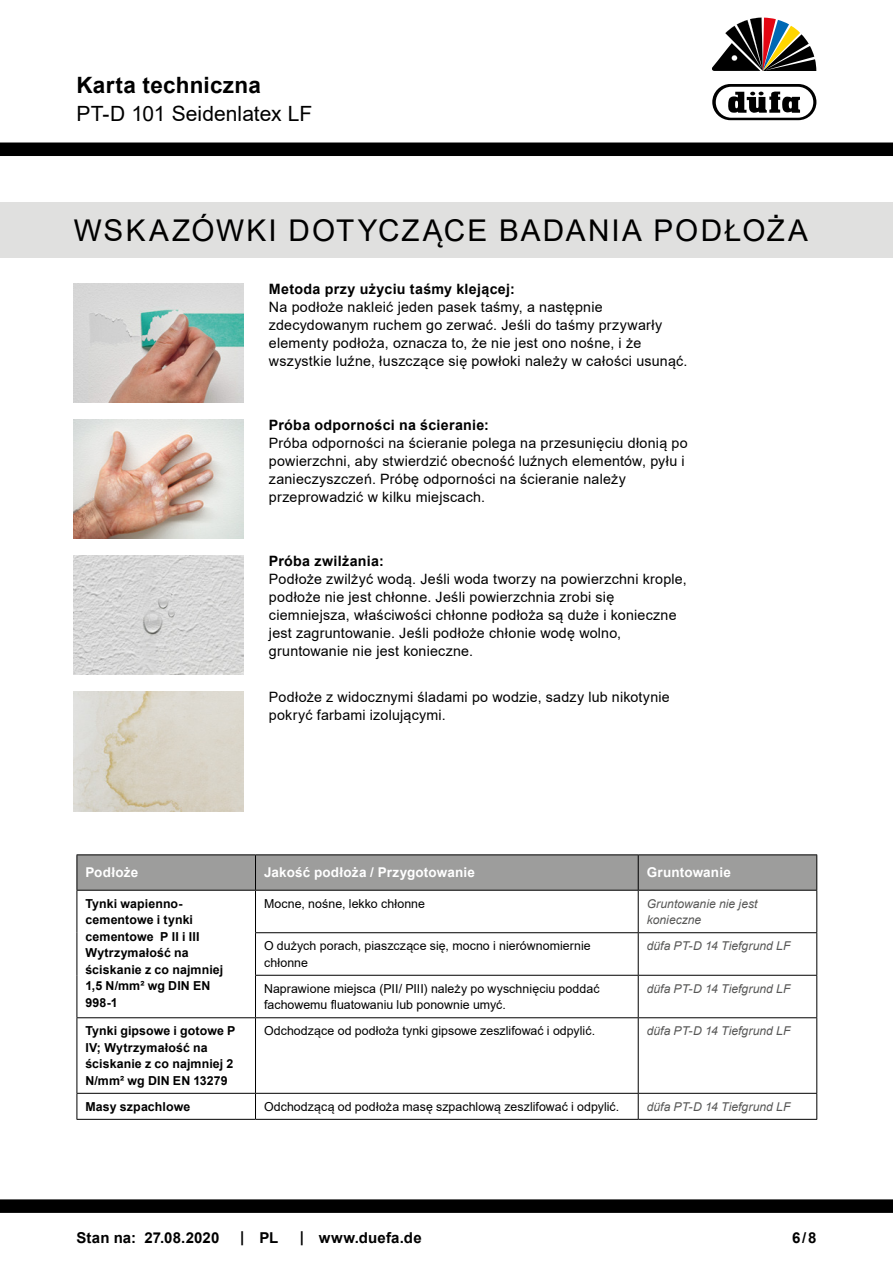
<style>
.page{position:relative;width:893px;height:1263px;background:#fff}
.page>*{position:absolute;margin:0;border:0;box-sizing:border-box;transform-origin:0 0}
.CB_AF_Kapitel_Uebers{font:30px "Arial";letter-spacing:.07em;color:#000}
.CB_AF_Kopf_TM{font:700 22.5px "Arial";letter-spacing:.01em;color:#000}
.CB_AF_Kopf_Produktna{font:21px "Arial";color:#000}
.CB_AF_Fuß_Stand_link{font:700 15px "Arial";letter-spacing:.01em;color:#000}
.CB_AF_Text_Standard{font:14.25px/18px "Arial";letter-spacing:.015em;color:#000}
.CB_AF_Tab_Kopfzeile{font:700 13.5px "Arial";letter-spacing:.015em;color:#fff}
.CB_AF_Tab_Text_Mitte{font:12.3px/16.5px "Arial";letter-spacing:.005em;color:#000}
.CB_AF_Tab_Text_Links{font:700 12.3px/16.5px "Arial";letter-spacing:.01em;color:#000}
.CB_AF_Tab_Text_Recht{font:italic 12.15px/16.5px "Arial";letter-spacing:.005em;color:#575756}
.s1{font-weight:700}
</style>
<div class="page">
<div style="left:0;top:143px;width:893px;height:13px;background:#000"></div>
<div style="left:0;top:1199px;width:893px;height:14px;background:#000"></div>
<svg style="left:712px;top:84px;width:104px;height:36px"></svg>
<svg style="left:712px;top:17px;width:104px;height:54px"></svg>
<div style="left:78px;top:855px;width:738px;height:35px;background:#9d9d9c"></div>
<hr style="left:77px;top:855px;width:1px;height:35px;background:#000">
<hr style="left:77px;top:854px;width:178px;height:1px;background:#000">
<hr style="left:77px;top:890px;width:178px;height:1px;background:#000">
<hr style="left:255px;top:855px;width:1px;height:35px;background:#000">
<hr style="left:255px;top:854px;width:383px;height:1px;background:#000">
<hr style="left:255px;top:890px;width:383px;height:1px;background:#000">
<hr style="left:638px;top:855px;width:1px;height:35px;background:#000">
<hr style="left:638px;top:854px;width:179px;height:1px;background:#000">
<hr style="left:816px;top:855px;width:1px;height:35px;background:#000">
<hr style="left:638px;top:890px;width:179px;height:1px;background:#000">
<hr style="left:77px;top:890px;width:1px;height:43px;background:#000">
<hr style="left:77px;top:933px;width:1px;height:42px;background:#000">
<hr style="left:77px;top:975px;width:1px;height:42px;background:#000">
<hr style="left:77px;top:1018px;width:1px;height:75px;background:#000">
<svg style="left:77px;top:1094px;width:1px;height:25px"></svg>
<hr style="left:77px;top:1017px;width:178px;height:1px;background:#000">
<hr style="left:77px;top:1093px;width:178px;height:1px;background:#000">
<hr style="left:77px;top:1119px;width:178px;height:1px;background:#000">
<hr style="left:255px;top:890px;width:1px;height:42px;background:#000">
<hr style="left:255px;top:933px;width:1px;height:42px;background:#000">
<hr style="left:255px;top:976px;width:1px;height:41px;background:#000">
<hr style="left:255px;top:1018px;width:1px;height:75px;background:#000">
<svg style="left:255px;top:1094px;width:1px;height:25px"></svg>
<hr style="left:255px;top:932px;width:383px;height:1px;background:#000">
<hr style="left:255px;top:975px;width:383px;height:1px;background:#000">
<hr style="left:255px;top:1017px;width:383px;height:1px;background:#000">
<hr style="left:255px;top:1093px;width:383px;height:1px;background:#000">
<hr style="left:255px;top:1119px;width:383px;height:1px;background:#000">
<hr style="left:638px;top:890px;width:1px;height:42px;background:#000">
<hr style="left:638px;top:933px;width:1px;height:42px;background:#000">
<hr style="left:638px;top:976px;width:1px;height:41px;background:#000">
<hr style="left:638px;top:1018px;width:1px;height:75px;background:#000">
<svg style="left:638px;top:1094px;width:1px;height:25px"></svg>
<hr style="left:638px;top:932px;width:179px;height:1px;background:#000">
<hr style="left:638px;top:975px;width:179px;height:1px;background:#000">
<hr style="left:638px;top:1017px;width:179px;height:1px;background:#000">
<hr style="left:638px;top:1093px;width:179px;height:1px;background:#000">
<hr style="left:638px;top:1119px;width:179px;height:1px;background:#000">
<hr style="left:816px;top:890px;width:1px;height:42px;background:#000">
<hr style="left:816px;top:933px;width:1px;height:42px;background:#000">
<hr style="left:816px;top:976px;width:1px;height:41px;background:#000">
<hr style="left:816px;top:1018px;width:1px;height:75px;background:#000">
<svg style="left:816px;top:1094px;width:1px;height:25px"></svg>
<div style="left:0;top:202px;width:893px;height:56px;background:#e0e0df"></div>
<img style="left:73px;top:283px;width:170px;height:119px">
<img style="left:73px;top:419px;width:170px;height:120px">
<img style="left:73px;top:556px;width:170px;height:119px">
<img style="left:73px;top:692px;width:170px;height:120px">
<p class="CB_AF_Kopf_TM" style="left:77px;top:70px;width:186px">Karta techniczna</p>
<p class="CB_AF_Kopf_Produktna" style="left:77px;top:100px;width:237px">PT-D 101 Seidenlatex LF</p>
<p class="CB_AF_Kapitel_Uebers" style="left:74px;top:210px;width:736px">WSKAZÓWKI DOTYCZĄCE BADANIA PODŁOŻA</p>
<p class="CB_AF_Text_Standard" style="left:269px;top:280px;width:420px"><span class="s1">Metoda przy użyciu taśmy klejącej:<br></span>Na podłoże nakleić jeden pasek taśmy, a następnie zdecydowanym ruchem go zerwać. Jeśli do taśmy przywarły elementy podłoża, oznacza to, że nie jest ono nośne, i że wszystkie luźne, łuszczące się powłoki należy w całości usunąć.</p>
<p class="CB_AF_Text_Standard" style="left:269px;top:416px;width:420px"><span class="s1">Próba odporności na ścieranie:<br></span>Próba odporności na ścieranie polega na przesunięciu dłonią po powierzchni, aby stwierdzić obecność luźnych elementów, pyłu i zanieczyszczeń. Próbę odporności na ścieranie należy przeprowadzić w kilku miejscach.</p>
<p class="CB_AF_Text_Standard" style="left:269px;top:552px;width:419px"><span class="s1">Próba zwilżania:<br></span>Podłoże zwilżyć wodą. Jeśli woda tworzy na powierzchni krople, podłoże nie jest chłonne. Jeśli powierzchnia zrobi się ciemniejsza, właściwości chłonne podłoża są duże i konieczne jest zagruntowanie. Jeśli podłoże chłonie wodę wolno, gruntowanie nie jest konieczne.</p>
<p class="CB_AF_Text_Standard" style="left:269px;top:688px;width:402px">Podłoże z widocznymi śladami po wodzie, sadzy lub nikotynie pokryć farbami izolującymi.</p>
<p class="CB_AF_Tab_Kopfzeile" style="left:85px;top:863px;width:54px">Podłoże</p>
<p class="CB_AF_Tab_Kopfzeile" style="left:264px;top:863px;width:212px">Jakość podłoża / Przygotowanie</p>
<p class="CB_AF_Tab_Kopfzeile" style="left:647px;top:863px;width:86px">Gruntowanie</p>
<p class="CB_AF_Tab_Text_Links" style="left:85px;top:895px;width:139px">Tynki wapienno&shy;cementowe i tynki cementowe P II i III<br>Wytrzymałość na ściskanie z co najmniej<br>1,5 N/mm² wg DIN EN<br>998-1</p>
<p class="CB_AF_Tab_Text_Mitte" style="left:264px;top:895px;width:163px">Mocne, nośne, lekko chłonne</p>
<p class="CB_AF_Tab_Text_Recht" style="left:647px;top:895px;width:112px">Gruntowanie nie jest konieczne</p>
<p class="CB_AF_Tab_Text_Mitte" style="left:264px;top:937px;width:328px">O dużych porach, piaszczące się, mocno i nierównomiernie chłonne</p>
<p class="CB_AF_Tab_Text_Recht" style="left:647px;top:938px;width:145px">düfa PT-D 14 Tiefgrund LF</p>
<p class="CB_AF_Tab_Text_Mitte" style="left:264px;top:980px;width:337px">Naprawione miejsca (PII/ PIII) należy po wyschnięciu poddać fachowemu fluatowaniu lub ponownie umyć.</p>
<p class="CB_AF_Tab_Text_Recht" style="left:647px;top:980px;width:145px">düfa PT-D 14 Tiefgrund LF</p>
<p class="CB_AF_Tab_Text_Links" style="left:85px;top:1023px;width:152px">Tynki gipsowe i gotowe P<br>IV; Wytrzymałość na ściskanie z co najmniej 2<br>N/mm² wg DIN EN 13279</p>
<p class="CB_AF_Tab_Text_Mitte" style="left:264px;top:1023px;width:333px">Odchodzące od podłoża tynki gipsowe zeszlifować i odpylić.</p>
<p class="CB_AF_Tab_Text_Recht" style="left:647px;top:1023px;width:145px">düfa PT-D 14 Tiefgrund LF</p>
<p class="CB_AF_Tab_Text_Links" style="left:85px;top:1098px;width:106px">Masy szpachlowe</p>
<p class="CB_AF_Tab_Text_Mitte" style="left:264px;top:1098px;width:357px">Odchodzącą od podłoża masę szpachlową zeszlifować i odpylić.</p>
<p class="CB_AF_Tab_Text_Recht" style="left:647px;top:1098px;width:145px">düfa PT-D 14 Tiefgrund LF</p>
<p class="CB_AF_Fuß_Stand_link" style="left:77px;top:1227px;width:61px">Stan na:</p>
<p class="CB_AF_Fuß_Stand_link" style="left:145px;top:1227px;width:76px">27.08.2020</p>
<p class="CB_AF_Fuß_Stand_link" style="left:240px;top:1226px;width:6px">|</p>
<p class="CB_AF_Fuß_Stand_link" style="left:259px;top:1227px;width:21px">PL</p>
<p class="CB_AF_Fuß_Stand_link" style="left:300px;top:1226px;width:6px">|</p>
<p class="CB_AF_Fuß_Stand_link" style="left:319px;top:1227px;width:104px">www.duefa.de</p>
<p class="CB_AF_Fuß_Stand_link" style="left:792px;top:1227px;width:26px">6/8</p>
</div>
